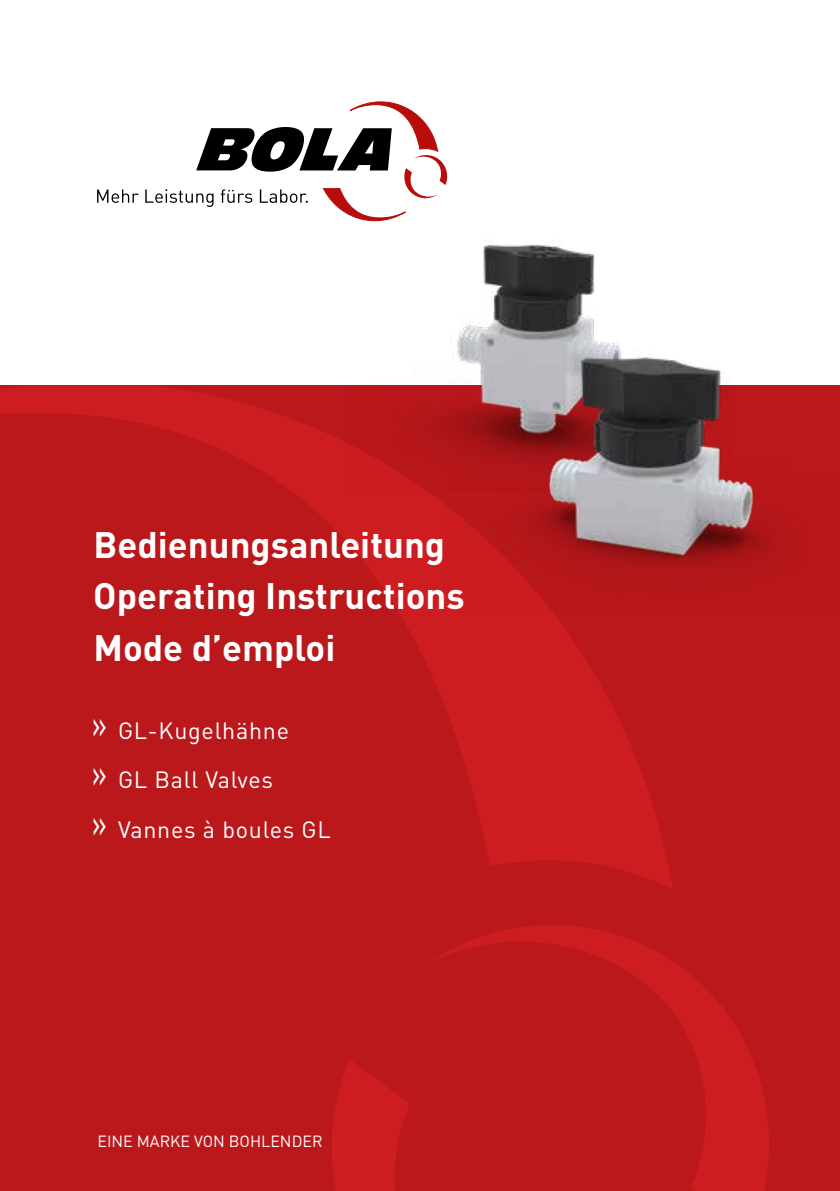
<style>
.page{position:relative;width:840px;height:1191px;background:#fff}
.page>*{position:absolute;margin:0;border:0;box-sizing:border-box;transform-origin:0 0}
.t1{font:700 36.4px/51.4px "DIN Pro";color:#fff}
.t2{font:23.2px/49.2px "DIN Pro";letter-spacing:.03em;color:#fff}
.t3{font:16px "DIN Pro";color:#fff}
.s1{font-stretch:condensed;font-size:42px}
</style>
<div class="page">
<div style="left:0;top:386px;width:839px;height:805px;background:#bb181c"></div>
<svg style="left:0;top:386px;width:672px;height:502px"></svg>
<svg style="left:434px;top:925px;width:335px;height:266px"></svg>
<svg style="left:332px;top:1059px;width:338px;height:132px"></svg>
<svg style="left:97px;top:102px;width:351px;height:110px"></svg>
<img style="left:344px;top:192px;width:251px;height:299px">
<img style="left:443px;top:292px;width:396px;height:319px">
<p class="t1" style="left:93px;top:517px;width:373px">Bedienungsanleitung<br>Operating Instructions<br>Mode d’emploi</p>
<p class="t2" style="left:91px;top:705px;width:240px"><span class="s1">»</span> GL-Kugelhähne<br><span class="s1">»</span> GL Ball Valves<br><span class="s1">»</span> Vannes à boules GL</p>
<p class="t3" style="left:97px;top:1129px;width:226px">EINE MARKE VON BOHLENDER</p>
</div>
